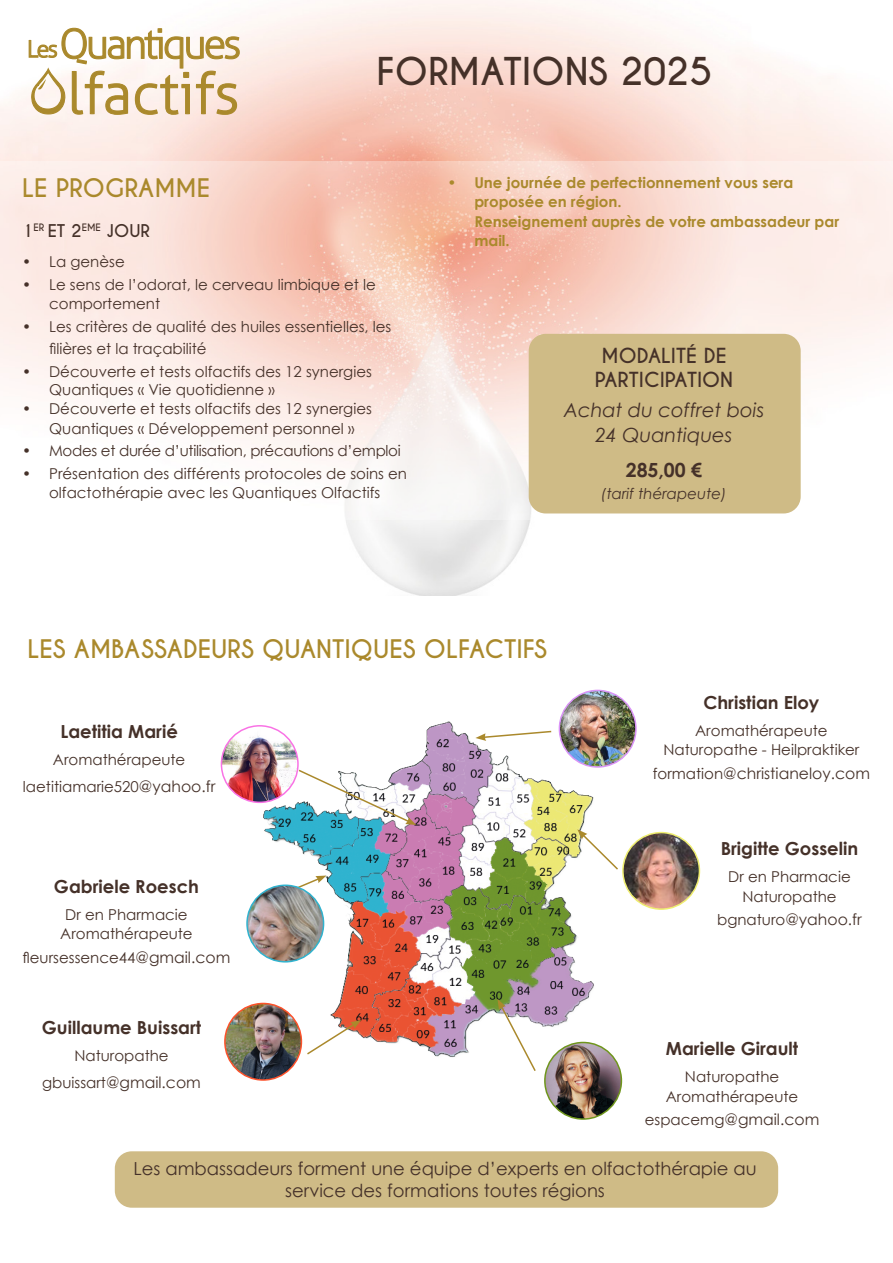
<style>
.page{position:relative;width:893px;height:1263px;background:#fff}
.page>*{position:absolute;margin:0;border:0;box-sizing:border-box;transform-origin:0 0}
.t1{font:700 36px "Caviar Dreams";color:#453129}
.t2{font:700 24px "Caviar Dreams";color:#aa892c}
.t3{font:italic 19.5px "Century Gothic";color:#453129}
.t4{font:700 19.5px "Caviar Dreams";color:#453129}
.t5{font:700 19.5px "Century Gothic";color:#453129}
.t6{font:18px/21.6px "Century Gothic";color:#453129;text-align:center}
.t7{font:700 18px "Century Gothic";color:#453129}
.t8{font:700 16.5px "Caviar Dreams";color:#453129}
.t9{font:15.6px "Century Gothic";color:#453129}
.t10{font:15px/19.5px "Century Gothic";color:#453129}
.t11{font:700 15px/19.5px "Century Gothic";color:#aa892c}
.t12{font:15px "Century Gothic";letter-spacing:-.02em;color:#453129}
.t13{font:italic 15px "Century Gothic";color:#453129}
.s1{font-size:15.6px}
.s2{font-size:15px}
</style>
<div class="page">
<svg style="left:28px;top:27px;width:213px;height:88px"></svg>
<svg style="left:0;top:161px;width:893px;height:358px"></svg>
<div style="left:529px;top:334px;width:272px;height:179px;background:#cfbb86;border-radius:17px"></div>
<div style="left:115px;top:1151px;width:663px;height:57px;background:#cfbb86;border-radius:17px"></div>
<img style="left:256px;top:711px;width:361px;height:365px">
<svg style="left:285px;top:875px;width:41px;height:19px"></svg>
<svg style="left:305px;top:1020px;width:56px;height:36px"></svg>
<img style="left:545px;top:1042px;width:76px;height:77px;border-radius:38px">
<div style="left:544px;top:1042px;width:78px;height:78px;border:2px solid #6f961c;border-radius:50%"></div>
<img style="left:225px;top:1003px;width:76px;height:77px;border-radius:38px">
<div style="left:224px;top:1003px;width:78px;height:78px;border:2px solid #fd522b;border-radius:50%"></div>
<img style="left:247px;top:885px;width:77px;height:77px;border-radius:38px">
<div style="left:246px;top:884px;width:78px;height:78px;border:2px solid #30b3cf;border-radius:50%"></div>
<img style="left:559px;top:690px;width:77px;height:77px;border-radius:38px">
<div style="left:559px;top:690px;width:78px;height:78px;border:2px solid #da94f7;border-radius:50%"></div>
<img style="left:623px;top:832px;width:76px;height:77px;border-radius:38px">
<div style="left:622px;top:832px;width:78px;height:78px;border:2px solid #efee71;border-radius:50%"></div>
<img style="left:221px;top:726px;width:77px;height:76px;border-radius:38px">
<div style="left:221px;top:725px;width:78px;height:78px;border:2px solid #f972e5;border-radius:50%"></div>
<svg style="left:497px;top:999px;width:40px;height:74px"></svg>
<svg style="left:475px;top:730px;width:78px;height:11px"></svg>
<svg style="left:297px;top:768px;width:119px;height:57px"></svg>
<svg style="left:577px;top:829px;width:41px;height:42px"></svg>
<p class="t2" style="left:22px;top:173px;width:190px">LE PROGRAMME</p>
<p class="t8" style="left:22px;top:220px;width:129px">1<sup>ER</sup> ET 2<sup>EME</sup> JOUR</p>
<p class="t1" style="left:376px;top:50px;width:337px">FORMATIONS 2025</p>
<p class="t11" style="left:474px;top:172px;width:366px;text-indent:-27px">• Une journée de perfectionnement vous sera proposée en région.<br>Renseignement auprès de votre ambassadeur par mail.</p>
<p class="t10" style="left:22px;top:252px;width:104px">• La genèse</p>
<p class="t10" style="left:49px;top:274px;width:328px;text-indent:-27px">• Le sens de l’odorat, le cerveau limbique et le comportement</p>
<p class="t10" style="left:49px;top:315px;width:344px;line-height:22.5px;text-indent:-27px">• Les critères de qualité des huiles essentielles, les filières et la traçabilité</p>
<p class="t10" style="left:49px;top:362px;width:324px;line-height:18px;text-indent:-27px">• Découverte et tests olfactifs des 12 synergies<br>Quantiques « Vie quotidienne »</p>
<p class="t10" style="left:49px;top:399px;width:324px;text-indent:-27px">• Découverte et tests olfactifs des 12 synergies<br>Quantiques « Développement personnel »</p>
<p class="t12" style="left:22px;top:440px;width:380px">• Modes et durée d’utilisation, précautions d’emploi</p>
<p class="t10" style="left:22px;top:463px;width:386px;text-align:center">• Présentation des différents protocoles de soins en olfactothérapie avec les Quantiques Olfactifs</p>
<p class="t4" style="left:601px;top:344px;width:127px">MODALITÉ DE</p>
<p class="t4" style="left:595px;top:368px;width:140px">PARTICIPATION</p>
<p class="t3" style="left:564px;top:396px;width:202px">Achat du coffret bois</p>
<p class="t3" style="left:595px;top:422px;width:138px">24 Quantiques</p>
<p class="t5" style="left:626px;top:455px;width:78px">285,00 €</p>
<p class="t13" style="left:601px;top:483px;width:127px">(tarif thérapeute)</p>
<p class="t2" style="left:28px;top:634px;width:521px">LES AMBASSADEURS QUANTIQUES OLFACTIFS</p>
<p class="t7" style="left:60px;top:718px;width:119px">Laetitia Marié</p>
<p class="t10" style="left:53px;top:750px;width:134px">Aromathérapeute</p>
<p class="t10" style="left:23px;top:777px;width:194px">laetitiamarie520<span class="s1">@yahoo.fr</span></p>
<p class="t7" style="left:54px;top:872px;width:147px">Gabriele Roesch</p>
<p class="t10" style="left:65px;top:904px;width:124px">Dr en Pharmacie</p>
<p class="t10" style="left:60px;top:924px;width:134px">Aromathérapeute</p>
<p class="t10" style="left:23px;top:947px;width:209px">fleursessence44<span class="s1">@gmail.com</span></p>
<p class="t7" style="left:42px;top:1013px;width:161px">Guillaume Buissart</p>
<p class="t10" style="left:74px;top:1045px;width:96px">Naturopathe</p>
<p class="t9" style="left:42px;top:1071px;width:160px"><span class="s2">gbuissart</span>@gmail.com</p>
<p class="t7" style="left:703px;top:688px;width:117px">Christian Eloy</p>
<p class="t10" style="left:695px;top:720px;width:134px">Aromathérapeute</p>
<p class="t10" style="left:663px;top:740px;width:198px">Naturopathe - Heilpraktiker</p>
<p class="t9" style="left:653px;top:762px;width:219px"><span class="s2">formation</span>@christianeloy.com</p>
<p class="t7" style="left:721px;top:835px;width:139px">Brigitte Gosselin</p>
<p class="t10" style="left:728px;top:867px;width:124px">Dr en Pharmacie</p>
<p class="t10" style="left:742px;top:886px;width:96px">Naturopathe</p>
<p class="t9" style="left:717px;top:908px;width:146px"><span class="s2">bgnaturo</span>@yahoo.fr</p>
<p class="t7" style="left:666px;top:1035px;width:134px">Marielle Girault</p>
<p class="t10" style="left:685px;top:1067px;width:96px">Naturopathe</p>
<p class="t10" style="left:666px;top:1086px;width:134px">Aromathérapeute</p>
<p class="t9" style="left:645px;top:1108px;width:176px"><span class="s2">espacemg</span>@gmail.com</p>
<p class="t6" style="left:133px;top:1158px;width:625px">Les ambassadeurs forment une équipe d’experts en olfactothérapie au service des formations toutes régions</p>
</div>
